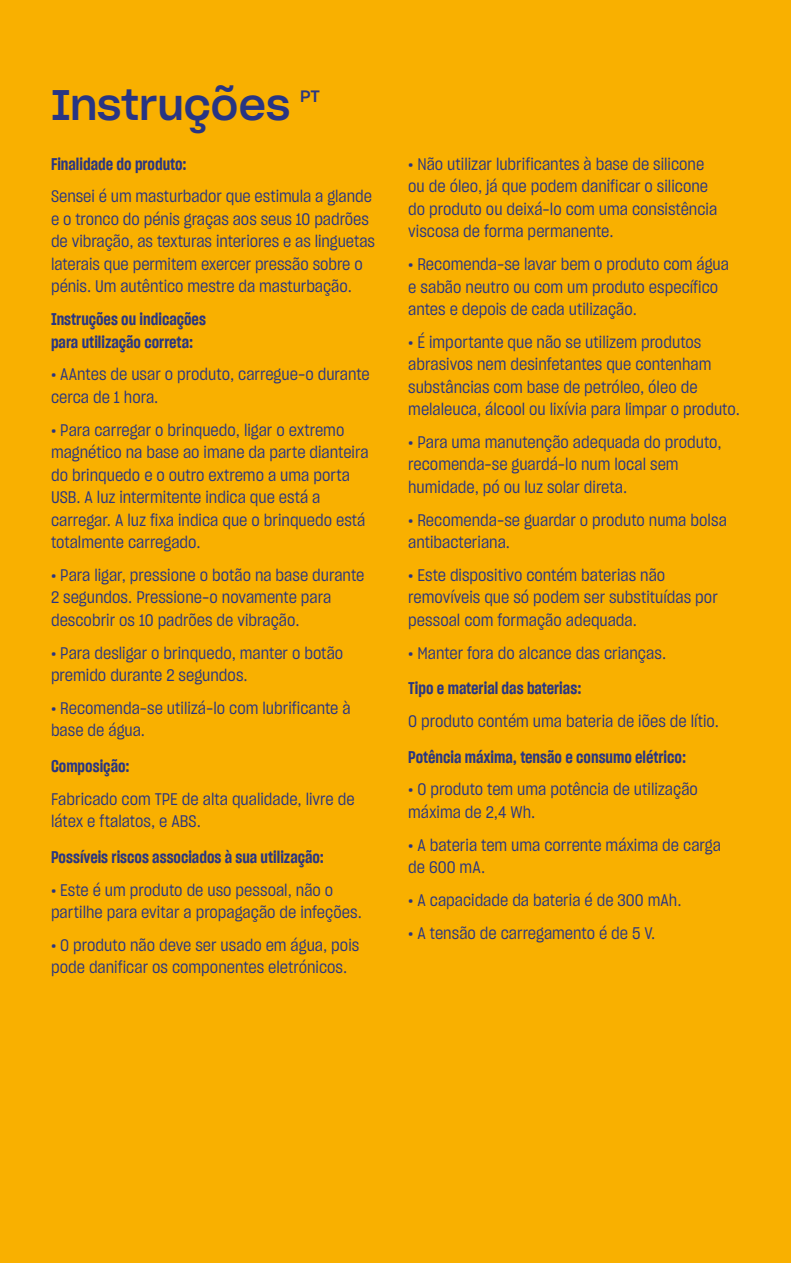
<style>
.page{position:relative;width:791px;height:1263px;background:#f9b000}
.page>*{position:absolute;margin:0;border:0;box-sizing:border-box;transform-origin:0 0}
.t1{font:42px "Sharp Grotesk Medium 20";letter-spacing:.005em;color:#283583}
.t2{font:16.5px/22.5px "Sharp Grotesk Book 16";color:#283583}
.t3{font:16.5px/22.5px "Sharp Grotesk Sm Bold 15";color:#283583}
.t4{font:16.2px "Sharp Grotesk Medium 20";color:#283583}
.s1{font-family:"Sharp Grotesk Sm Bold 20"}
</style>
<div class="page">
<h1 class="t1" style="left:51px;top:69px;width:241px">Instruções</h1>
<p class="t4" style="left:300px;top:82px;width:21px">PT</p>
<p class="t3" style="left:51px;top:152px;width:137px">Finalidade do produto:</p>
<p class="t2" style="left:51px;top:185px;width:325px">Sensei é um masturbador que estimula a glande e o tronco do pénis graças aos seus 10 padrões de vibração, as texturas interiores e as linguetas laterais que permitem exercer pressão sobre o pénis. Um autêntico mestre da masturbação.</p>
<p class="t3" style="left:51px;top:308px;width:156px">Instruções ou indicações para utilização correta:</p>
<p class="t2" style="left:51px;top:363px;width:320px"><span class="s1">·</span> AAntes de usar o produto, carregue-o durante cerca de 1 hora.</p>
<p class="t2" style="left:51px;top:418px;width:319px"><span class="s1">·</span> Para carregar o brinquedo, ligar o extremo magnético na base ao imane da parte dianteira do brinquedo e o outro extremo a uma porta USB. A luz intermitente indica que está a carregar. A luz fixa indica que o brinquedo está totalmente carregado.</p>
<p class="t2" style="left:51px;top:563px;width:315px"><span class="s1">·</span> Para ligar, pressione o botão na base durante<br>2 segundos. Pressione-o novamente para descobrir os 10 padrões de vibração.</p>
<p class="t2" style="left:51px;top:641px;width:294px"><span class="s1">·</span> Para desligar o brinquedo, manter o botão premido durante 2 segundos.</p>
<p class="t2" style="left:51px;top:696px;width:301px"><span class="s1">·</span> Recomenda-se utilizá-lo com lubrificante à base de água.</p>
<p class="t3" style="left:51px;top:755px;width:80px">Composição:</p>
<p class="t2" style="left:51px;top:787px;width:305px">Fabricado com TPE de alta qualidade, livre de látex e ftalatos, e ABS.</p>
<p class="t3" style="left:51px;top:846px;width:275px">Possíveis riscos associados à sua utilização:</p>
<p class="t2" style="left:51px;top:878px;width:312px"><span class="s1">·</span> Este é um produto de uso pessoal, não o partilhe para evitar a propagação de infeções.</p>
<p class="t2" style="left:51px;top:933px;width:310px"><span class="s1">·</span> O produto não deve ser usado em água, pois pode danificar os componentes eletrónicos.</p>
<p class="t2" style="left:408px;top:152px;width:310px"><span class="s1">·</span> Não utilizar lubrificantes à base de silicone ou de óleo, já que podem danificar o silicone do produto ou deixá-lo com uma consistência viscosa de forma permanente.</p>
<p class="t2" style="left:408px;top:253px;width:322px"><span class="s1">·</span> Recomenda-se lavar bem o produto com água e sabão neutro ou com um produto específico antes e depois de cada utilização.</p>
<p class="t2" style="left:408px;top:330px;width:333px"><span class="s1">·</span> É importante que não se utilizem produtos abrasivos nem desinfetantes que contenham substâncias com base de petróleo, óleo de melaleuca, álcool ou lixívia para limpar o produto.</p>
<p class="t2" style="left:408px;top:431px;width:315px"><span class="s1">·</span> Para uma manutenção adequada do produto, recomenda-se guardá-lo num local sem humidade, pó ou luz solar direta.</p>
<p class="t2" style="left:408px;top:508px;width:320px"><span class="s1">·</span> Recomenda-se guardar o produto numa bolsa antibacteriana.</p>
<p class="t2" style="left:408px;top:564px;width:311px"><span class="s1">·</span> Este dispositivo contém baterias não removíveis que só podem ser substituídas por pessoal com formação adequada.</p>
<p class="t2" style="left:408px;top:641px;width:259px"><span class="s1">·</span> Manter fora do alcance das crianças.</p>
<p class="t3" style="left:408px;top:677px;width:175px">Tipo e material das baterias:</p>
<p class="t2" style="left:408px;top:710px;width:312px">O produto contém uma bateria de iões de lítio.</p>
<p class="t3" style="left:408px;top:745px;width:279px">Potência máxima, tensão e consumo elétrico:</p>
<p class="t2" style="left:408px;top:778px;width:291px"><span class="s1">·</span> O produto tem uma potência de utilização máxima de 2,4 Wh.</p>
<p class="t2" style="left:408px;top:833px;width:314px"><span class="s1">·</span> A bateria tem uma corrente máxima de carga de 600 mA.</p>
<p class="t2" style="left:408px;top:883px;width:275px;line-height:32.7px"><span class="s1">·</span> A capacidade da bateria é de 300 mAh. <span class="s1">·</span> A tensão de carregamento é de 5 V.</p>
</div>
